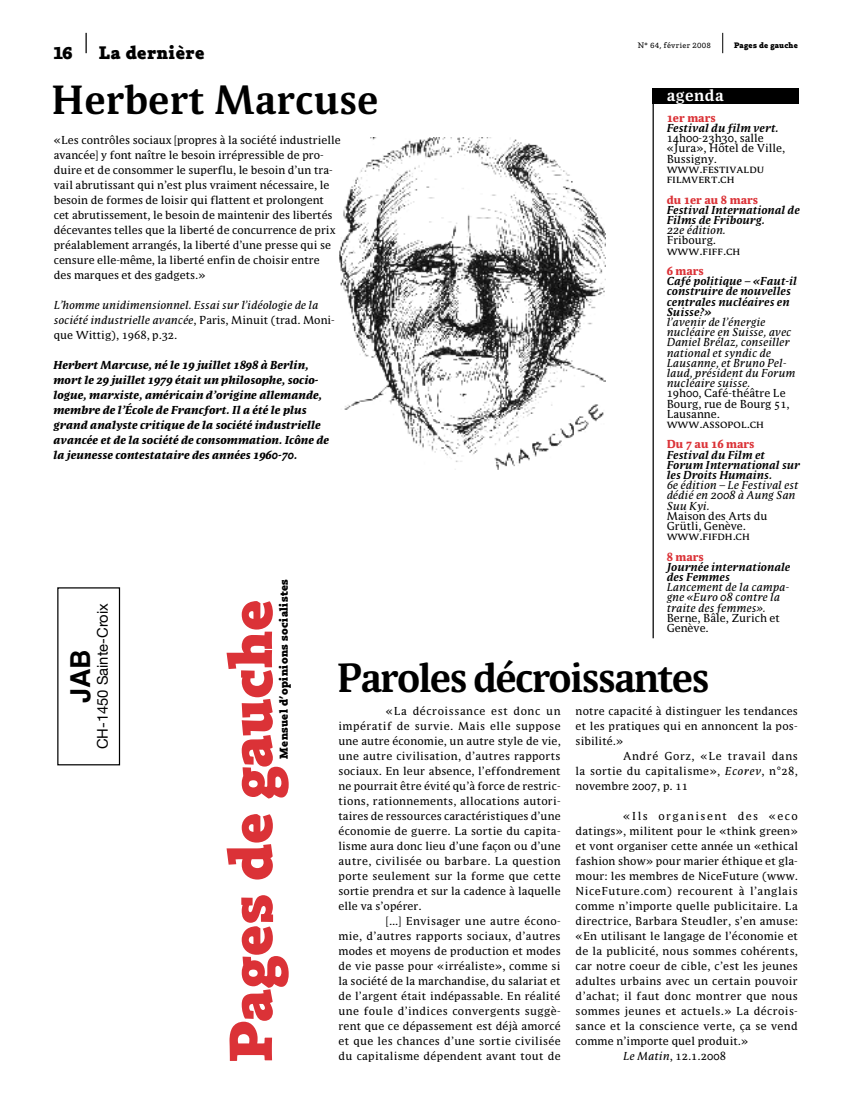
<style>
.page{position:relative;width:851px;height:1117px;background:#fff}
.page>*{position:absolute;margin:0;border:0;box-sizing:border-box;transform-origin:0 0}
.t1{font:700 66.62px "Silica";color:#db3237}
.t2{font:700 37.5px "Parable";letter-spacing:-.05em;color:#000}
.t3{font:700 37.5px "Parable";color:#000}
.t4{font:700 27.12px "Helvetica";color:#000}
.t5{font:700 20px "Silica";letter-spacing:.035em;color:#000}
.t6{font:700 15px "Parable";letter-spacing:.035em;color:#fff}
.t7{font:14.75px "Helvetica Neue";color:#000}
.t8{font:700 12.62px "Silica";letter-spacing:.035em;color:#000}
.t9{font:10.62px "Parable";letter-spacing:.02em;color:#000}
.t10{font:10.62px/15px "Parable";color:#000}
.t11{font:italic 10.62px/10.2px "Parable";color:#000}
.t12{font:italic 800 10.62px/15px "Parable";color:#000}
.t13{font:italic 700 10.62px/10.2px "Parable";color:#000}
.t14{font:10.62px "Parable";letter-spacing:.04em;color:#000}
.t15{font:10.62px/10.2px "Parable Regular SC";color:#000}
.t16{font:800 10.62px "Parable";color:#db3237}
.t17{font:10.62px "Parable";letter-spacing:.05em;color:#000}
.t18{font:10.62px "Parable";letter-spacing:.045em;color:#000}
.t19{font:10.62px "Parable";letter-spacing:.055em;color:#000}
.t20{font:10.62px "Parable";letter-spacing:.06em;color:#000}
.t21{font:10.62px "Parable";letter-spacing:.13em;color:#000}
.t22{font:8.75px "Silica";letter-spacing:.035em;color:#000}
.t23{font:700 8.75px "Silica";letter-spacing:.025em;color:#000}
.s1{font-style:normal}
.s2{font-style:italic}
</style>
<div class="page">
<hr style="left:85px;top:33px;width:2px;height:20px;background:#000">
<svg style="left:722px;top:33px;width:1px;height:20px"></svg>
<div style="left:57px;top:587px;width:63px;height:178px;border:1px solid #000"></div>
<div style="left:652px;top:88px;width:146px;height:16px;background:#000"></div>
<img style="left:339px;top:137px;width:267px;height:332px">
<hr style="left:652px;top:89px;width:1px;height:549px;background:#000">
<h3 class="t5" style="left:53px;top:40px;width:21px">16</h3>
<h3 class="t5" style="left:99px;top:40px;width:107px">La dernière</h3>
<p class="t22" style="left:637px;top:40px;width:75px">N° 64, février 2008</p>
<p class="t23" style="left:734px;top:40px;width:65px">Pages de gauche</p>
<h2 class="t3" style="left:51px;top:75px;width:329px">Herbert Marcuse</h2>
<h3 class="t6" style="left:666px;top:86px;width:59px">agenda</h3>
<p class="t16" style="left:666px;top:111px;width:50px">1er mars</p>
<p class="t13" style="left:666px;top:123px;width:113px">Festival du film vert.</p>
<p class="t10" style="left:666px;top:133px;width:120px;line-height:10.2px">14h00-23h30, salle «Jura», Hôtel de Ville,<br>Bussigny.</p>
<p class="t15" style="left:666px;top:164px;width:99px">WWW.FESTIVALDU<br>FILMVERT.CH</p>
<p class="t16" style="left:666px;top:192px;width:93px">du 1er au 8 mars</p>
<p class="t13" style="left:666px;top:204px;width:135px">Festival International de<br>Films de Fribourg.</p>
<p class="t11" style="left:666px;top:225px;width:60px">22e édition.</p>
<p class="t10" style="left:666px;top:233px;width:51px">Fribourg.</p>
<p class="t15" style="left:666px;top:245px;width:75px">WWW.FIFF.CH</p>
<p class="t16" style="left:666px;top:264px;width:39px">6 mars</p>
<p class="t13" style="left:666px;top:276px;width:132px">Café politique – «Faut-il construire de nouvelles centrales nucléaires en<br>Suisse?»</p>
<p class="t11" style="left:666px;top:316px;width:130px">l’avenir de l’énergie nucléaire en Suisse, avec<br>Daniel Brélaz, conseiller national et syndic de<br>Lausanne, et Bruno Pel&shy;laud, président du Forum nucléaire suisse.</p>
<p class="t10" style="left:666px;top:388px;width:124px;line-height:10.2px">19h00, Café-théâtre Le<br>Bourg, rue de Bourg 51,<br>Lausanne.</p>
<p class="t15" style="left:666px;top:418px;width:99px">WWW.ASSOPOL.CH</p>
<p class="t16" style="left:666px;top:437px;width:89px">Du 7 au 16 mars</p>
<p class="t13" style="left:666px;top:449px;width:135px">Festival du Film et<br>Forum International sur les Droits Humains.</p>
<p class="t11" style="left:666px;top:480px;width:133px">6e édition – Le Festival est dédié en 2008 à Aung San<br>Suu Kyi.</p>
<p class="t10" style="left:666px;top:510px;width:102px;line-height:10.2px">Maison des Arts du<br>Grütli, Genève.</p>
<p class="t15" style="left:666px;top:531px;width:85px">WWW.FIFDH.CH</p>
<p class="t16" style="left:666px;top:549px;width:39px">8 mars</p>
<p class="t13" style="left:666px;top:561px;width:125px">Journée internationale des Femmes</p>
<p class="t11" style="left:666px;top:582px;width:124px">Lancement de la campa&shy;gne «Euro 08 contre la traite des femmes».</p>
<p class="t10" style="left:666px;top:612px;width:115px;line-height:10.2px">Berne, Bâle, Zurich et<br>Genève.</p>
<p class="t10" style="left:54px;top:132px;width:288px">«Les contrôles sociaux [propres à la société industrielle avancée] y font naître le besoin irrépressible de pro&shy;duire et de consommer le superflu, le besoin d’un tra&shy;vail abrutissant qui n’est plus vraiment nécessaire, le besoin de formes de loisir qui flattent et prolongent cet abrutissement, le besoin de maintenir des libertés décevantes telles que la liberté de concurrence de prix préalablement arrangés, la liberté d’une presse qui se censure elle-même, la liberté enfin de choisir entre<br>des marques et des gadgets.»</p>
<p class="t11" style="left:54px;top:297px;width:282px;line-height:15px">L’homme unidimensionnel. Essai sur l’idéologie de la société industrielle avancée<span class="s1">, Paris, Minuit (trad. Moni&shy;que Wittig), 1968, p.32.</span></p>
<p class="t12" style="left:53px;top:357px;width:277px">Herbert Marcuse, né le 19 juillet 1898 à Berlin, mort le 29 juillet 1979 était un philosophe, socio&shy;logue, marxiste, américain d’origine allemande, membre de l’École de Francfort. Il a été le plus grand analyste critique de la société industrielle avancée et de la société de consommation. Icône de la jeunesse contestataire des années 1960-70.</p>
<p class="t8" style="left:276px;top:758px;width:181px;rotate:-90deg">Mensuel d’opinions socialistes</p>
<h1 class="t1" style="left:211px;top:1061px;width:464px;rotate:-90deg">Pages de gauche</h1>
<h3 class="t7" style="left:94px;top:749px;width:148px;rotate:-90deg">CH-1450 Sainte-Croix</h3>
<h3 class="t4" style="left:65px;top:703px;width:56px;rotate:-90deg">JAB</h3>
<h2 class="t2" style="left:336px;top:652px;width:374px">Paroles décroissantes</h2>
<p class="t19" style="left:386px;top:703px;width:176px">«La décroissance est donc un</p>
<p class="t18" style="left:338px;top:718px;width:224px">impératif de survie. Mais elle suppose</p>
<p class="t9" style="left:338px;top:733px;width:223px">une autre économie, un autre style de vie,</p>
<p class="t9" style="left:338px;top:748px;width:223px">une autre civilisation, d’autres rapports</p>
<p class="t9" style="left:338px;top:763px;width:223px">sociaux. En leur absence, l’effondrement</p>
<p class="t9" style="left:338px;top:778px;width:223px">ne pourrait être évité qu’à force de restric-</p>
<p class="t9" style="left:338px;top:793px;width:223px">tions, rationnements, allocations autori-</p>
<p class="t9" style="left:338px;top:808px;width:223px">taires de ressources caractéristiques d’une</p>
<p class="t9" style="left:338px;top:823px;width:223px">économie de guerre. La sortie du capita-</p>
<p class="t9" style="left:338px;top:838px;width:223px">lisme aura donc lieu d’une façon ou d’une</p>
<p class="t9" style="left:338px;top:853px;width:223px">autre, civilisée ou barbare. La question</p>
<p class="t9" style="left:338px;top:868px;width:224px">porte seulement sur la forme que cette</p>
<p class="t9" style="left:338px;top:883px;width:223px">sortie prendra et sur la cadence à laquelle</p>
<p class="t9" style="left:338px;top:898px;width:85px">elle va s’opérer.</p>
<p class="t9" style="left:386px;top:913px;width:176px">[…] Envisager une autre écono-</p>
<p class="t9" style="left:338px;top:928px;width:223px">mie, d’autres rapports sociaux, d’autres</p>
<p class="t9" style="left:338px;top:943px;width:223px">modes et moyens de production et modes</p>
<p class="t9" style="left:338px;top:958px;width:223px">de vie passe pour «irréaliste», comme si</p>
<p class="t9" style="left:338px;top:973px;width:223px">la société de la marchandise, du salariat et</p>
<p class="t9" style="left:338px;top:988px;width:223px">de l’argent était indépassable. En réalité</p>
<p class="t14" style="left:338px;top:1003px;width:223px">une foule d’indices convergents suggè-</p>
<p class="t9" style="left:338px;top:1018px;width:224px">rent que ce dépassement est déjà amorcé</p>
<p class="t9" style="left:338px;top:1033px;width:224px">et que les chances d’une sortie civilisée</p>
<p class="t9" style="left:338px;top:1048px;width:224px">du capitalisme dépendent avant tout de</p>
<p class="t9" style="left:575px;top:703px;width:224px">notre capacité à distinguer les tendances</p>
<p class="t9" style="left:575px;top:718px;width:223px">et les pratiques qui en annoncent la pos-</p>
<p class="t9" style="left:575px;top:733px;width:49px">sibilité.»</p>
<p class="t20" style="left:623px;top:748px;width:176px">André Gorz, «Le travail dans</p>
<p class="t9" style="left:575px;top:763px;width:223px">la sortie du capitalisme», <span class="s2">Ecorev</span>, n°28,</p>
<p class="t9" style="left:575px;top:778px;width:114px">novembre 2007, p. 11</p>
<p class="t21" style="left:623px;top:808px;width:176px">«Ils organisent des «eco</p>
<p class="t9" style="left:575px;top:823px;width:223px">datings», militent pour le «think green»</p>
<p class="t9" style="left:575px;top:838px;width:224px">et vont organiser cette année un «ethical</p>
<p class="t9" style="left:575px;top:853px;width:223px">fashion show» pour marier éthique et gla-</p>
<p class="t9" style="left:575px;top:868px;width:224px">mour: les membres de NiceFuture (www.</p>
<p class="t17" style="left:575px;top:883px;width:223px">NiceFuture.com) recourent à l’anglais</p>
<p class="t9" style="left:575px;top:898px;width:224px">comme n’importe quelle publicitaire. La</p>
<p class="t9" style="left:575px;top:913px;width:224px">directrice, Barbara Steudler, s’en amuse:</p>
<p class="t9" style="left:575px;top:928px;width:224px">«En utilisant le langage de l’économie et</p>
<p class="t9" style="left:575px;top:943px;width:224px">de la publicité, nous sommes cohérents,</p>
<p class="t9" style="left:575px;top:958px;width:223px">car notre coeur de cible, c’est les jeunes</p>
<p class="t9" style="left:575px;top:973px;width:223px">adultes urbains avec un certain pouvoir</p>
<p class="t14" style="left:575px;top:988px;width:224px">d’achat; il faut donc montrer que nous</p>
<p class="t14" style="left:575px;top:1003px;width:223px">sommes jeunes et actuels.» La décrois-</p>
<p class="t9" style="left:575px;top:1018px;width:223px">sance et la conscience verte, ça se vend</p>
<p class="t9" style="left:575px;top:1033px;width:174px">comme n’importe quel produit.»</p>
<p class="t9" style="left:623px;top:1048px;width:104px"><span class="s2">Le Matin</span>, 12.1.2008</p>
</div>
